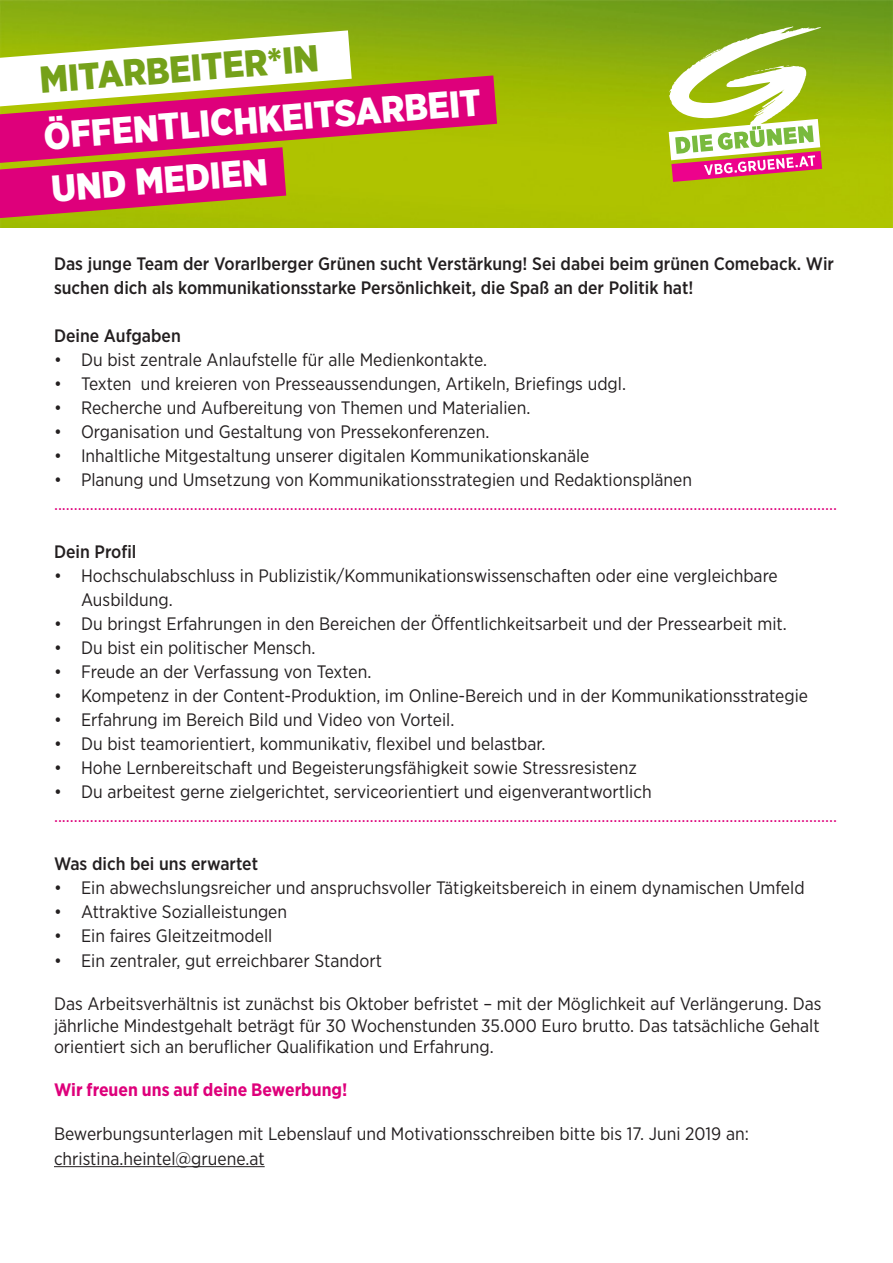
<style>
.page{position:relative;width:893px;height:1263px;background:#fff}
.page>*{position:absolute;margin:0;border:0;box-sizing:border-box;transform-origin:0 0}
.t1{font:900 37.5px "Gotham Narrow";color:#fff}
.t2{font:900 37.5px "Gotham Narrow";color:#75a11a}
.t3{font:18px/21.6px "Gotham Narrow";color:#231f20}
.t4{font:18px "Gotham Narrow";color:#de007b}
.t5{font:500 18px/24px "Gotham Narrow";color:#231f20}
.t6{font:700 18px "Gotham Narrow";color:#de007b}
</style>
<div class="page">
<img style="left:0;top:0;width:893px;height:227px">
<svg style="left:668px;top:26px;width:154px;height:156px"></svg>
<hr style="left:54px;top:1166px;width:211px;height:1px;background:#231f20">
<svg style="left:0;top:30px;width:497px;height:188px"></svg>
<p class="t2" style="left:38px;top:56px;width:281px;rotate:-5deg">MITARBEITER*IN</p>
<p class="t1" style="left:42px;top:114px;width:440px;rotate:-5deg">ÖFFENTLICHKEITSARBEIT</p>
<p class="t1" style="left:49px;top:165px;width:218px;rotate:-5deg">UND MEDIEN</p>
<p class="t5" style="left:54px;top:251px;width:782px">Das junge Team der Vorarlberger Grünen sucht Verstärkung! Sei dabei beim grünen Comeback. Wir suchen dich als kommunikationsstarke Persönlichkeit, die Spaß an der Politik hat!</p>
<p class="t5" style="left:54px;top:323px;width:128px">Deine Aufgaben</p>
<p class="t3" style="left:54px;top:348px;width:435px">• Du bist zentrale Anlaufstelle für alle Medienkontakte.</p>
<p class="t3" style="left:54px;top:372px;width:574px">• Texten und kreieren von Presseaussendungen, Artikeln, Briefings udgl.</p>
<p class="t3" style="left:54px;top:396px;width:478px">• Recherche und Aufbereitung von Themen und Materialien.</p>
<p class="t3" style="left:54px;top:420px;width:437px">• Organisation und Gestaltung von Pressekonferenzen.</p>
<p class="t3" style="left:54px;top:444px;width:537px">• Inhaltliche Mitgestaltung unserer digitalen Kommunikationskanäle</p>
<p class="t3" style="left:54px;top:468px;width:640px">• Planung und Umsetzung von Kommunikationsstrategien und Redaktionsplänen</p>
<p class="t4" style="left:54px;top:492px;width:785px">....................................................................................................................................................................................................</p>
<p class="t5" style="left:54px;top:539px;width:84px">Dein Profil</p>
<p class="t3" style="left:81px;top:563px;width:698px;line-height:24px;text-indent:-27px">• Hochschulabschluss in Publizistik/Kommunikationswissenschaften oder eine vergleichbare<br>Ausbildung.</p>
<p class="t3" style="left:54px;top:612px;width:734px">• Du bringst Erfahrungen in den Bereichen der Öffentlichkeitsarbeit und der Pressearbeit mit.</p>
<p class="t3" style="left:54px;top:636px;width:263px">• Du bist ein politischer Mensch.</p>
<p class="t3" style="left:54px;top:660px;width:319px">• Freude an der Verfassung von Texten.</p>
<p class="t3" style="left:54px;top:684px;width:756px">• Kompetenz in der Content-Produktion, im Online-Bereich und in der Kommunikationsstrategie</p>
<p class="t3" style="left:54px;top:708px;width:402px">• Erfahrung im Bereich Bild und Video von Vorteil.</p>
<p class="t3" style="left:54px;top:732px;width:493px">• Du bist teamorientiert, kommunikativ, flexibel und belastbar.</p>
<p class="t3" style="left:54px;top:756px;width:584px">• Hohe Lernbereitschaft und Begeisterungsfähigkeit sowie Stressresistenz</p>
<p class="t3" style="left:54px;top:780px;width:599px">• Du arbeitest gerne zielgerichtet, serviceorientiert und eigenverantwortlich</p>
<p class="t4" style="left:54px;top:804px;width:785px">....................................................................................................................................................................................................</p>
<p class="t5" style="left:54px;top:851px;width:206px">Was dich bei uns erwartet</p>
<p class="t3" style="left:54px;top:876px;width:752px">• Ein abwechslungsreicher und anspruchsvoller Tätigkeitsbereich in einem dynamischen Umfeld</p>
<p class="t3" style="left:54px;top:900px;width:235px">• Attraktive Sozialleistungen</p>
<p class="t3" style="left:54px;top:924px;width:220px">• Ein faires Gleitzeitmodell</p>
<p class="t3" style="left:54px;top:949px;width:330px">• Ein zentraler, gut erreichbarer Standort</p>
<p class="t3" style="left:54px;top:992px;width:769px;text-align:justify">Das Arbeitsverhältnis ist zunächst bis Oktober befristet – mit der Möglichkeit auf Verlängerung. Das jährliche Mindestgehalt beträgt für 30 Wochenstunden 35.000 Euro brutto. Das tatsächliche Gehalt orientiert sich an beruflicher Qualifikation und Erfahrung.</p>
<p class="t6" style="left:54px;top:1078px;width:295px">Wir freuen uns auf deine Bewerbung!</p>
<p class="t3" style="left:54px;top:1122px;width:696px">Bewerbungsunterlagen mit Lebenslauf und Motivationsschreiben bitte bis 17. Juni 2019 an:</p>
<p class="t3" style="left:54px;top:1147px;width:212px">christina.heintel@gruene.at</p>
</div>
